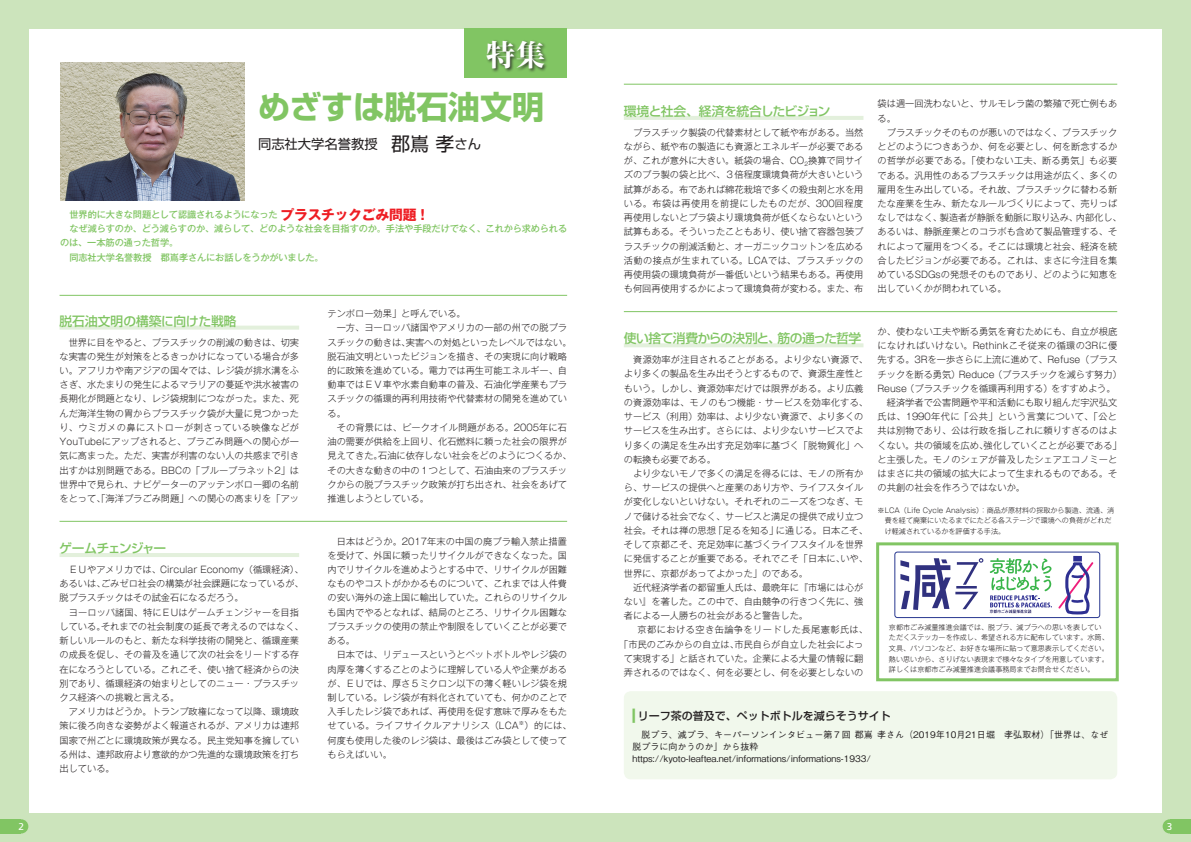
<style>
.page{position:relative;width:1191px;height:842px;background:#fff}
.page>*{position:absolute;margin:0;border:0;box-sizing:border-box;transform-origin:0 0}
.t1{font:700 31.9px "Shin Go Pr 5";color:#81c563}
.t2{font:800 29.8px "Kocho Std";color:#fff}
.t3{font:13.3px "Shin Go Pr 5";color:#231f20}
.t4{font:500 12.8px "Shin Go Pr 5";color:#81c563}
.t5{font:500 12.8px "Shin Go Pr 5";letter-spacing:-.03em;color:#81c563}
.t6{font:500 11px "Shin Go Pr 5";color:#231f20}
.t7{font:9.9px "Frutiger";color:#fff}
.t8{font:300 9.2px/14.2px "Gothic MB101 Pr 5";color:#231f20}
.t9{font:500 9.2px "Gothic MB101 Pr 5";letter-spacing:-.015em;color:#81c563}
.t10{font:300 9.2px "Gothic MB101 Pr 5";letter-spacing:.02em;color:#231f20}
.t11{font:300 9.2px "Gothic MB101 Pr 5";letter-spacing:.025em;color:#231f20}
.t12{font:300 9.2px "Gothic MB101 Pr 5";letter-spacing:.045em;color:#231f20}
.t13{font:500 9px/12px "Gothic BBB Pr 5";color:#231f20}
.t14{font:300 7.1px/10.6px "Gothic MB101 Pr 5";color:#231f20}
.t15{font:300 5.4px "Gothic MB101 Pr 5";color:#231f20}
.s1{font-size:19px}
.s2{font-weight:700;font-size:13.8px;color:#ee1d23}
.s3{font-size:16.5px;color:#81c563}
</style>
<div class="page">
<div style="left:0;top:0;width:28px;height:842px;background:#cce4bc"></div>
<div style="left:1162px;top:0;width:29px;height:842px;background:#cce4bc"></div>
<div style="left:0;top:0;width:1191px;height:28px;background:#cce4bc"></div>
<div style="left:0;top:814px;width:1191px;height:28px;background:#cce4bc"></div>
<div style="left:464px;top:28px;width:103px;height:49px;background:#81c563"></div>
<div style="left:485px;top:39px;width:63px;height:34px;background:#231f20;opacity:.8"></div>
<div style="left:0;top:819px;width:21px;height:14px;background:#81c563"></div>
<div style="left:14px;top:819px;width:14px;height:14px;background:#81c563;border-radius:50%"></div>
<div style="left:1169px;top:819px;width:22px;height:14px;background:#81c563"></div>
<div style="left:1162px;top:819px;width:14px;height:14px;background:#81c563;border-radius:50%"></div>
<svg style="left:60px;top:326px;width:239px;height:4px"></svg>
<hr style="left:60px;top:521px;width:507px;height:1px;background:#81c563">
<hr style="left:60px;top:553px;width:239px;height:4px;background:#e3f0dc">
<hr style="left:60px;top:295px;width:507px;height:1px;background:#81c563">
<hr style="left:624px;top:84px;width:493px;height:1px;background:#81c563">
<hr style="left:624px;top:116px;width:239px;height:4px;background:#e3f0dc">
<hr style="left:624px;top:311px;width:493px;height:1px;background:#81c563">
<hr style="left:624px;top:343px;width:239px;height:4px;background:#e3f0dc">
<div style="left:624px;top:691px;width:493px;height:88px;background:#f1f8ec;border-radius:7px"></div>
<img style="left:60px;top:62px;width:184px;height:138px">
<div style="left:876px;top:542px;width:242px;height:139px;border:3px solid #81c563"></div>
<div style="left:1073px;top:556px;width:9px;height:5px;background:#2e3092"></div>
<svg style="left:1058px;top:562px;width:35px;height:52px"></svg>
<svg style="left:900px;top:558px;width:83px;height:52px"></svg>
<div style="left:894px;top:552px;width:206px;height:66px;border:1px solid #283890;border-radius:3px"></div>
<svg style="left:989px;top:558px;width:63px;height:55px"></svg>
<h2 class="t2" style="left:486px;top:31px;width:61px">特集</h2>
<h1 class="t1" style="left:258px;top:82px;width:287px">めざすは脱石油文明</h1>
<h3 class="t3" style="left:258px;top:133px;width:224px">同志社大学名誉教授　<span class="s1">郡嶌 孝</span>さん</h3>
<p class="t9" style="left:69px;top:207px;width:362px">世界的に大きな問題として認識されるようになった <span class="s2">プラスチックごみ問題！</span></p>
<p class="t9" style="left:69px;top:221px;width:499px">なぜ減らすのか、どう減らすのか、減らして、どのような社会を目指すのか。手法や手段だけでなく、これから求められる</p>
<p class="t9" style="left:60px;top:235px;width:120px">のは、一本筋の通った哲学。</p>
<p class="t9" style="left:69px;top:249px;width:256px">同志社大学名誉教授　郡嶌孝さんにお話しをうかがいました。</p>
<h3 class="t4" style="left:60px;top:310px;width:178px">脱石油文明の構築に向けた戦略</h3>
<p class="t8" style="left:60px;top:334px;width:241px;text-align:justify">　世界に目をやると、プラスチックの削減の動きは、切実な実害の発生が対策をとるきっかけになっている場合が多い。アフリカや南アジアの国々では、レジ袋が排水溝をふさぎ、水たまりの発生によるマラリアの蔓延や洪水被害の長期化が問題となり、レジ袋規制につながった。また、死んだ海洋生物の胃からプラスチック袋が大量に見つかったり、ウミガメの鼻にストローが刺さっている映像などがYouTubeにアップされると、プラごみ問題への関心が一気に高まった。ただ、実害が利害のない人の共感まで引き出すかは別問題である。BBCの「ブループラネット2」は世界中で見られ、ナビゲーターのアッテンボロー卿の名前をとって、「海洋プラごみ問題」への関心の高まりを「アッ</p>
<h3 class="t4" style="left:60px;top:538px;width:108px">ゲームチェンジャー</h3>
<p class="t8" style="left:60px;top:562px;width:246px">　ＥＵやアメリカでは、Circular Economy（循環経済）、あるいは、ごみゼロ社会の構築が社会課題になっているが、脱プラスチックはその試金石になるだろう。<br>　ヨーロッパ諸国、特にＥUはゲームチェンジャーを目指している。それまでの社会制度の延長で考えるのではなく、新しいルールのもと、新たな科学技術の開発と、循環産業の成長を促し、その普及を通じて次の社会をリードする存在になろうとしている。これこそ、使い捨て経済からの決別であり、循環経済の始まりとしてのニュー・プラスチックス経済への挑戦と言える。<br>　アメリカはどうか。トランプ政権になって以降、環境政策に後ろ向きな姿勢がよく報道されるが、アメリカは連邦国家で州ごとに環境政策が異なる。民主党知事を擁している州は、連邦政府より意欲的かつ先進的な環境政策を打ち出している。</p>
<p class="t8" style="left:327px;top:306px;width:246px">テンボロー効果」と呼んでいる。<br>　一方、ヨーロッパ諸国やアメリカの一部の州での脱プラスチックの動きは、実害への対処といったレベルではない。脱石油文明といったビジョンを描き、その実現に向け戦略的に政策を進めている。電力では再生可能エネルギー、自動車ではＥＶ車や水素自動車の普及、石油化学産業もプラスチックの循環的再利用技術や代替素材の開発を進めている。<br>　その背景には、ピークオイル問題がある。2005年に石油の需要が供給を上回り、化石燃料に頼った社会の限界が見えてきた。石油に依存しない社会をどのようにつくるか、その大きな動きの中の１つとして、石油由来のプラスチックからの脱プラスチック政策が打ち出され、社会をあげて推進しようとしている。</p>
<p class="t8" style="left:327px;top:533px;width:241px">　日本はどうか。2017年末の中国の廃プラ輸入禁止措置を受けて、外国に頼ったリサイクルができなくなった。国内でリサイクルを進めようとする中で、リサイクルが困難なものやコストがかかるものについて、これまでは人件費の安い海外の途上国に輸出していた。これらのリサイクルも国内でやるとなれば、結局のところ、リサイクル困難なプラスチックの使用の禁止や制限をしていくことが必要である。<br>　日本では、リデュースというとペットボトルやレジ袋の肉厚を薄くすることのように理解している人や企業があるが、ＥＵでは、厚さ５ミクロン以下の薄く軽いレジ袋を規制している。レジ袋が有料化されていても、何かのことで入手したレジ袋であれば、再使用を促す意味で厚みをもたせている。ライフサイクルアナリシス（LCA</p>
<p class="t15" style="left:519px;top:718px;width:7px">※</p>
<p class="t8" style="left:327px;top:718px;width:246px;text-indent:197px">）的には、何度も使用した後のレジ袋は、最後はごみ袋として使ってもらえばいい。</p>
<h3 class="t4" style="left:624px;top:100px;width:208px">環境と社会、経済を統合したビジョン</h3>
<p class="t8" style="left:624px;top:124px;width:241px;text-align:justify">　プラスチック製袋の代替素材として紙や布がある。当然ながら、紙や布の製造にも資源とエネルギーが必要であるが、これが意外に大きい。紙袋の場合、CO<sub>2</sub>換算で同サイズのプラ製の袋と比べ、３倍程度環境負荷が大きいという試算がある。布であれば綿花栽培で多くの殺虫剤と水を用いる。布袋は再使用を前提にしたものだが、300回程度再使用しないとプラ袋より環境負荷が低くならないという試算もある。そういったこともあり、使い捨て容器包装プラスチックの削減活動と、オーガニックコットンを広める活動の接点が生まれている。LCAでは、プラスチックの再使用袋の環境負荷が一番低いという結果もある。再使用も何回再使用するかによって環境負荷が変わる。また、布</p>
<p class="t8" style="left:877px;top:96px;width:246px">袋は週一回洗わないと、サルモレラ菌の繁殖で死亡例もある。<br>　プラスチックそのものが悪いのではなく、プラスチックとどのようにつきあうか、何を必要とし、何を断念するかの哲学が必要である。「使わない工夫、断る勇気」も必要である。汎用性のあるプラスチックは用途が広く、多くの雇用を生み出している。それ故、プラスチックに替わる新たな産業を生み、新たなルールづくりによって、売りっぱなしではなく、製造者が静脈を動脈に取り込み、内部化し、あるいは、静脈産業とのコラボも含めて製品管理する、それによって雇用をつくる。そこには環境と社会、経済を統合したビジョンが必要である。これは、まさに今注目を集めているSDGsの発想そのものであり、どのように知恵を出していくかが問われている。</p>
<p class="t8" style="left:877px;top:323px;width:246px">か、使わない工夫や断る勇気を育むためにも、自立が根底になければいけない。Rethinkこそ従来の循環の3Rに優先する。3Rを一歩さらに上流に進めて、Refuse（プラスチックを断る勇気）Reduce （プラスチックを減らす努力）<br>Reuse （プラスチックを循環再利用する）をすすめよう。　経済学者で公害問題や平和活動にも取り組んだ宇沢弘文氏は、1990年代に「公共」という言葉について、「公と共は別物であり、公は行政を指しこれに頼りすぎるのはよくない。共の領域を広め、強化していくことが必要である」と主張した。モノのシェアが普及したシェアエコノミーとはまさに共の領域の拡大によって生まれるものである。その共創の社会を作ろうではないか。</p>
<p class="t14" style="left:884px;top:504px;width:231px;text-indent:-7px">※LCA（Life Cycle Analysis）：商品が原材料の採取から製造、流通、消費を経て廃棄にいたるまでにたどる各ステージで環境への負荷がどれだけ軽減されているかを評価する手法。</p>
<h3 class="t5" style="left:624px;top:328px;width:239px">使い捨て消費からの決別と、筋の通った哲学</h3>
<p class="t10" style="left:624px;top:352px;width:246px">　資源効率が注目されることがある。より少ない資源で、</p>
<p class="t8" style="left:624px;top:366px;width:241px">より多くの製品を生み出そうとするもので、資源生産性と</p>
<p class="t8" style="left:624px;top:380px;width:241px">もいう。しかし、資源効率だけでは限界がある。より広義</p>
<p class="t11" style="left:624px;top:395px;width:246px">の資源効率は、モノのもつ機能・サービスを効率化する、</p>
<p class="t8" style="left:624px;top:409px;width:241px">サービス（利用）効率は、より少ない資源で、より多くの</p>
<p class="t8" style="left:624px;top:423px;width:241px">サービスを生み出す。さらには、より少ないサービスでよ</p>
<p class="t8" style="left:624px;top:437px;width:241px">り多くの満足を生み出す充足効率に基づく「脱物質化」へ</p>
<p class="t8" style="left:624px;top:451px;width:94px">の転換も必要である。</p>
<p class="t8" style="left:624px;top:466px;width:241px">　より少ないモノで多くの満足を得るには、モノの所有か</p>
<p class="t8" style="left:624px;top:480px;width:241px">ら、サービスの提供へと産業のあり方や、ライフスタイル</p>
<p class="t8" style="left:624px;top:494px;width:241px">が変化しないといけない。それぞれのニーズをつなぎ、モ</p>
<p class="t8" style="left:624px;top:508px;width:241px">ノで儲ける社会でなく、サービスと満足の提供で成り立つ</p>
<p class="t8" style="left:624px;top:522px;width:246px">社会。それは禅の思想「足るを知る」に通じる。日本こそ、</p>
<p class="t8" style="left:624px;top:537px;width:241px">そして京都こそ、充足効率に基づくライフスタイルを世界</p>
<p class="t8" style="left:624px;top:551px;width:246px">に発信することが重要である。それでこそ「日本に、いや、</p>
<p class="t8" style="left:624px;top:565px;width:186px">世界に、京都があってよかった」のである。</p>
<p class="t8" style="left:624px;top:579px;width:241px">　近代経済学者の都留重人氏は、最晩年に『市場には心が</p>
<p class="t8" style="left:624px;top:593px;width:241px">ない』を著した。この中で、自由競争の行きつく先に、強</p>
<p class="t8" style="left:624px;top:608px;width:186px">者による一人勝ちの社会があると警告した。</p>
<p class="t12" style="left:624px;top:622px;width:246px">　 京都における空き缶論争をリードした長尾憲彰氏は、</p>
<p class="t8" style="left:619px;top:636px;width:246px">「市民のごみからの自立は、市民自らが自立した社会によっ</p>
<p class="t8" style="left:624px;top:650px;width:241px">て実現する」と話されていた。企業による大量の情報に翻</p>
<p class="t8" style="left:624px;top:665px;width:241px">弄されるのではなく、何を必要とし、何を必要としないの</p>
<p class="t14" style="left:889px;top:621px;width:221px">京都市ごみ減量推進会議では、脱プラ、減プラへの思いを表していただくステッカーを作成し、希望される方に配布しています。水筒、文具、パソコンなど、お好きな場所に貼って意思表示してください。熱い思いから、さりげない表現まで様々なタイプを用意しています。詳しくは京都市ごみ減量推進会議事務局までお問合せください。</p>
<p class="t6" style="left:632px;top:707px;width:260px"><span class="s3">■</span> リーフ茶の普及で、ペットボトルを減らそうサイト</p>
<p class="t13" style="left:632px;top:727px;width:478px">　脱プラ、減プラ、キーパーソンインタビュー第７回 郡嶌 孝さん（2019年10月21日堀　孝弘取材）「世界は、なぜ脱プラに向かうのか」から抜粋<br>https://kyoto-leaftea.net/informations/informations-1933/</p>
<p class="t7" style="left:19px;top:821px;width:7px">2</p>
<p class="t7" style="left:1167px;top:821px;width:7px">3</p>
</div>
